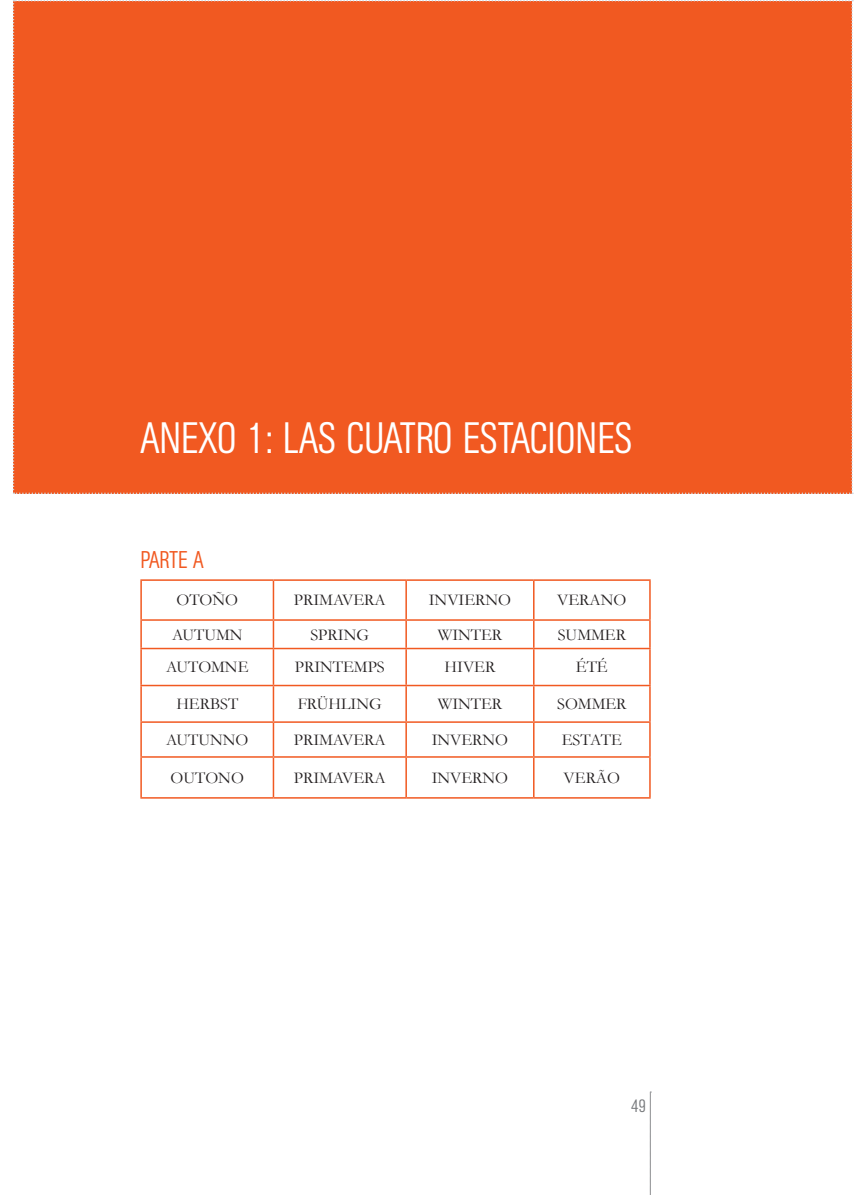
<style>
.page{position:relative;width:855px;height:1195px;background:#fff}
.page>*{position:absolute;margin:0;border:0;box-sizing:border-box;transform-origin:0 0}
.t1{font:300 condensed 43.5px "AG Book BQ";color:#fff}
.t2{font:300 condensed 24px "AG Book BQ";color:#f15921}
.t3{font:300 condensed 18px "AG Book BQ";color:#76787b}
.t4{font:16.5px "Garamond";color:#231f20}
</style>
<div class="page">
<div style="left:13px;top:0;width:840px;height:494px;background:#f15921"></div>
<svg style="left:650px;top:1092px;width:1px;height:103px"></svg>
<hr style="left:140px;top:686px;width:2px;height:35px;background:#f15921">
<hr style="left:649px;top:686px;width:1px;height:35px;background:#f15921">
<hr style="left:140px;top:758px;width:2px;height:39px;background:#f15921">
<hr style="left:649px;top:758px;width:1px;height:39px;background:#f15921">
<hr style="left:140px;top:797px;width:133px;height:2px;background:#f15921">
<hr style="left:534px;top:797px;width:116px;height:2px;background:#f15921">
<hr style="left:140px;top:579px;width:133px;height:2px;background:#f15921">
<hr style="left:140px;top:581px;width:2px;height:38px;background:#f15921">
<hr style="left:534px;top:579px;width:116px;height:2px;background:#f15921">
<hr style="left:649px;top:581px;width:1px;height:38px;background:#f15921">
<hr style="left:140px;top:649px;width:2px;height:36px;background:#f15921">
<hr style="left:649px;top:649px;width:1px;height:36px;background:#f15921">
<hr style="left:140px;top:685px;width:133px;height:1px;background:#f15921">
<hr style="left:273px;top:685px;width:133px;height:1px;background:#f15921">
<hr style="left:406px;top:685px;width:128px;height:1px;background:#f15921">
<hr style="left:534px;top:685px;width:116px;height:1px;background:#f15921">
<hr style="left:140px;top:619px;width:133px;height:2px;background:#f15921">
<hr style="left:140px;top:621px;width:2px;height:27px;background:#f15921">
<hr style="left:273px;top:619px;width:133px;height:2px;background:#f15921">
<hr style="left:406px;top:619px;width:128px;height:2px;background:#f15921">
<hr style="left:534px;top:619px;width:116px;height:2px;background:#f15921">
<svg style="left:649px;top:621px;width:1px;height:27px"></svg>
<hr style="left:140px;top:648px;width:133px;height:1px;background:#f15921">
<hr style="left:273px;top:648px;width:133px;height:1px;background:#f15921">
<hr style="left:406px;top:648px;width:128px;height:1px;background:#f15921">
<hr style="left:534px;top:648px;width:116px;height:1px;background:#f15921">
<hr style="left:140px;top:721px;width:133px;height:2px;background:#f15921">
<hr style="left:140px;top:723px;width:2px;height:33px;background:#f15921">
<hr style="left:273px;top:721px;width:133px;height:2px;background:#f15921">
<hr style="left:406px;top:721px;width:128px;height:2px;background:#f15921">
<hr style="left:534px;top:721px;width:116px;height:2px;background:#f15921">
<hr style="left:649px;top:723px;width:1px;height:33px;background:#f15921">
<hr style="left:140px;top:756px;width:133px;height:2px;background:#f15921">
<hr style="left:273px;top:756px;width:133px;height:2px;background:#f15921">
<hr style="left:406px;top:756px;width:128px;height:2px;background:#f15921">
<hr style="left:534px;top:756px;width:116px;height:2px;background:#f15921">
<hr style="left:273px;top:579px;width:133px;height:2px;background:#f15921">
<hr style="left:273px;top:581px;width:1px;height:38px;background:#f15921">
<svg style="left:273px;top:621px;width:1px;height:27px"></svg>
<hr style="left:273px;top:649px;width:1px;height:36px;background:#f15921">
<hr style="left:273px;top:686px;width:1px;height:35px;background:#f15921">
<hr style="left:273px;top:723px;width:1px;height:33px;background:#f15921">
<hr style="left:273px;top:758px;width:1px;height:39px;background:#f15921">
<hr style="left:273px;top:797px;width:133px;height:2px;background:#f15921">
<hr style="left:406px;top:579px;width:128px;height:2px;background:#f15921">
<hr style="left:405px;top:581px;width:2px;height:38px;background:#f15921">
<hr style="left:533px;top:581px;width:1px;height:38px;background:#f15921">
<hr style="left:405px;top:621px;width:2px;height:27px;background:#f15921">
<svg style="left:533px;top:621px;width:1px;height:27px"></svg>
<hr style="left:405px;top:649px;width:2px;height:36px;background:#f15921">
<hr style="left:533px;top:649px;width:1px;height:36px;background:#f15921">
<hr style="left:405px;top:686px;width:2px;height:35px;background:#f15921">
<hr style="left:533px;top:686px;width:1px;height:35px;background:#f15921">
<hr style="left:405px;top:723px;width:2px;height:33px;background:#f15921">
<hr style="left:533px;top:723px;width:1px;height:33px;background:#f15921">
<hr style="left:405px;top:758px;width:2px;height:39px;background:#f15921">
<hr style="left:533px;top:758px;width:1px;height:39px;background:#f15921">
<hr style="left:406px;top:797px;width:128px;height:2px;background:#f15921">
<h1 class="t1" style="left:140px;top:414px;width:338px">ANEXO 1: LAS CUATRO ESTACI</h1>
<h1 class="t1" style="left:555px;top:414px;width:39px">ONES</h1>
<h2 class="t2" style="left:140px;top:547px;width:20px">PARTE</h2>
<h2 class="t2" style="left:193px;top:547px;width:12px">A</h2>
<p class="t4" style="left:176px;top:590px;width:63px">OTOÑO</p>
<p class="t4" style="left:294px;top:590px;width:93px">PRIMAVERA</p>
<p class="t4" style="left:429px;top:590px;width:84px">INVIERNO</p>
<p class="t4" style="left:557px;top:590px;width:71px">VERANO</p>
<p class="t4" style="left:172px;top:625px;width:72px">AUTUMN</p>
<p class="t4" style="left:310px;top:625px;width:60px">SPRING</p>
<p class="t4" style="left:438px;top:625px;width:66px">WINTER</p>
<p class="t4" style="left:558px;top:625px;width:70px">SUMMER</p>
<p class="t4" style="left:166px;top:657px;width:84px">AUTOMNE</p>
<p class="t4" style="left:295px;top:657px;width:92px">PRINTEMPS</p>
<p class="t4" style="left:444px;top:657px;width:52px">HIVER</p>
<p class="t4" style="left:576px;top:657px;width:33px">ÉTÉ</p>
<p class="t4" style="left:176px;top:694px;width:63px">HERBST</p>
<p class="t4" style="left:298px;top:694px;width:86px">FRÜHLING</p>
<p class="t4" style="left:438px;top:694px;width:66px">WINTER</p>
<p class="t4" style="left:557px;top:694px;width:71px">SOMMER</p>
<p class="t4" style="left:166px;top:730px;width:84px">AUTUNNO</p>
<p class="t4" style="left:294px;top:730px;width:93px">PRIMAVERA</p>
<p class="t4" style="left:432px;top:730px;width:78px">INVERNO</p>
<p class="t4" style="left:562px;top:730px;width:62px">ESTATE</p>
<p class="t4" style="left:171px;top:768px;width:75px">OUTONO</p>
<p class="t4" style="left:294px;top:768px;width:93px">PRIMAVERA</p>
<p class="t4" style="left:432px;top:768px;width:78px">INVERNO</p>
<p class="t4" style="left:563px;top:768px;width:58px">VERÃO</p>
<p class="t3" style="left:631px;top:1096px;width:17px">49</p>
</div>
